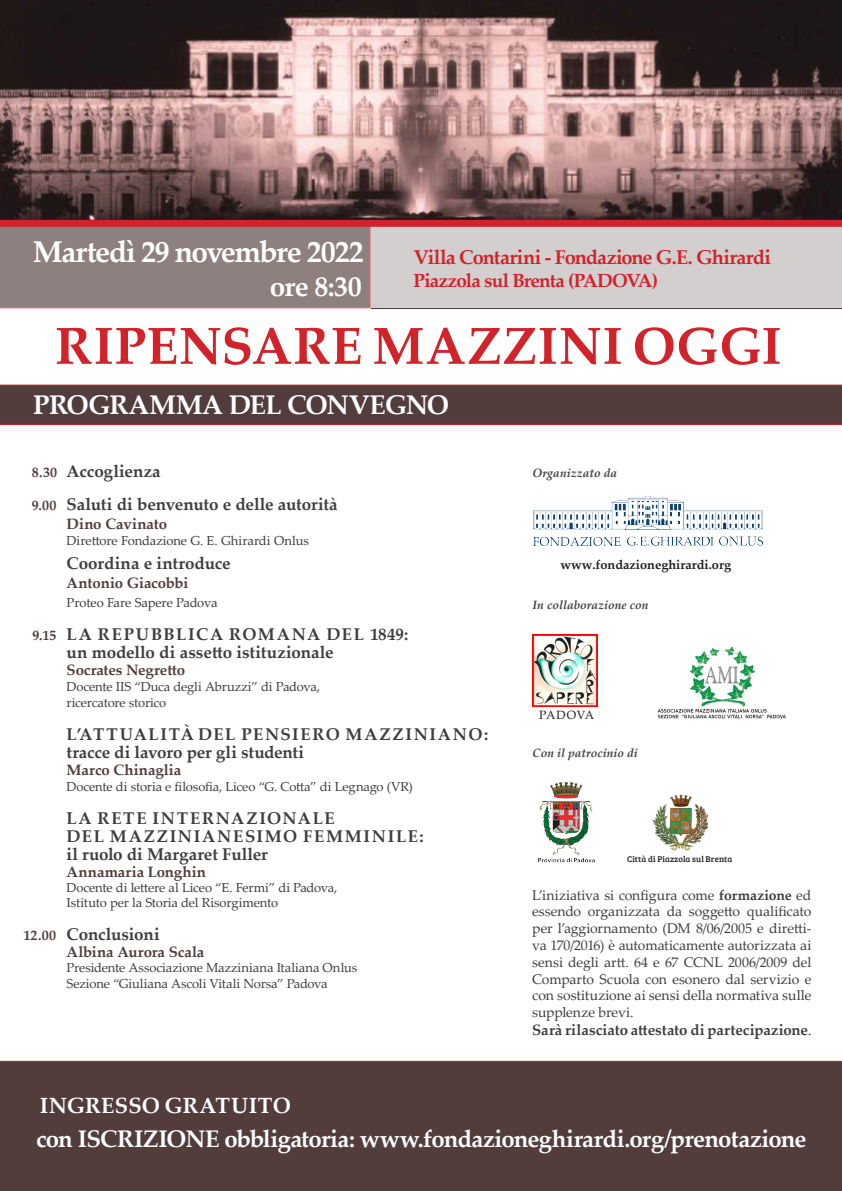
<style>
.page{position:relative;width:842px;height:1191px;background:#fff}
.page>*{position:absolute;margin:0;border:0;box-sizing:border-box;transform-origin:0 0}
.t1{font:700 52px "Palatino Linotype";letter-spacing:.01em;color:#d1232a}
.t2{font:700 30px "Palatino Linotype";letter-spacing:-.045em;color:#fff}
.t3{font:700 28px "Palatino Linotype";color:#fff}
.t4{font:700 27px "Palatino Linotype";letter-spacing:-.035em;color:#fff}
.t5{font:700 24px "Palatino Linotype";letter-spacing:-.03em;color:#fff}
.t6{font:700 22px "Palatino Linotype";letter-spacing:.01em;color:#fff}
.t7{font:700 20px "Palatino Linotype";letter-spacing:-.04em;color:#d1232a}
.t8{font:700 19px "Palatino Linotype";letter-spacing:-.045em;color:#d1232a}
.t9{font:700 17px "Palatino Linotype";letter-spacing:.01em;color:#3e3e3f}
.t10{font:700 17px/18px "Palatino Linotype";letter-spacing:.035em;color:#3e3e3f}
.t11{font:700 17px "Palatino Linotype";letter-spacing:-.01em;color:#3e3e3f}
.t12{font:700 17px "Palatino Linotype";letter-spacing:.1em;color:#3e3e3f}
.t13{font:700 17px "Palatino Linotype";letter-spacing:.085em;color:#3e3e3f}
.t14{font:700 17px "Palatino Linotype";letter-spacing:.095em;color:#3e3e3f}
.t15{font:700 15px "Palatino Linotype";color:#523c3c}
.t16{font:700 15px "Palatino Linotype";color:#3e3e3f}
.t17{font:14px/16.8px "Palatino Linotype";letter-spacing:-.005em;color:#3e3e3f;text-align:justify}
.t18{font:700 14px "Palatino Linotype";letter-spacing:.015em;color:#523c3c}
.t19{font:13px "Palatino Linotype";letter-spacing:-.01em;color:#3e3e3f}
.t20{font:700 12.7px "Palatino Linotype";color:#231f20}
.t21{font:italic 700 12px "Palatino Linotype";color:#3e3e3f}
.t22{font:12px "Palatino Linotype";letter-spacing:.04em;color:#231f20}
.t23{font:8.6px "Bree Serif";letter-spacing:.01em;color:#231f20}
.s1{font-weight:700}
.s2{font-weight:400}
</style>
<div class="page">
<svg style="left:0;top:384px;width:842px;height:41px;background:#5a3d3d"></svg>
<div style="left:0;top:1060px;width:842px;height:131px;background:#523c3c"></div>
<div style="left:371px;top:227px;width:471px;height:80px;background:#d4cfcf"></div>
<div style="left:0;top:227px;width:371px;height:81px;background:#8f8080"></div>
<svg style="left:0;top:0;width:842px;height:227px;background:#7f605f"></svg>
<img style="left:534px;top:496px;width:228px;height:51px">
<img style="left:653px;top:794px;width:55px;height:57px">
<img style="left:538px;top:781px;width:57px;height:82px">
<img style="left:532px;top:634px;width:66px;height:73px">
<img style="left:657px;top:646px;width:129px;height:73px">
<p class="t2" style="left:33px;top:231px;width:333px">Martedì 29 novembre 2022</p>
<p class="t3" style="left:270px;top:266px;width:93px">ore 8:30</p>
<p class="t7" style="left:413px;top:243px;width:359px">Villa Contarini - Fondazione G.E. Ghirardi</p>
<p class="t8" style="left:413px;top:267px;width:246px">Piazzola sul Brenta (PADOVA)</p>
<p class="t1" style="left:55px;top:309px;width:728px">RIPENSARE MAZZINI OGGI</p>
<p class="t4" style="left:33px;top:386px;width:418px">PROGRAMMA DEL CONVEGNO</p>
<p class="t18" style="left:32px;top:462px;width:27px">8.30</p>
<p class="t18" style="left:32px;top:495px;width:26px">9.00</p>
<p class="t18" style="left:33px;top:625px;width:25px">9.15</p>
<p class="t18" style="left:23px;top:925px;width:34px">12.00</p>
<p class="t9" style="left:67px;top:458px;width:96px">Accoglienza</p>
<p class="t11" style="left:67px;top:491px;width:273px">Saluti di benvenuto e delle autorità</p>
<p class="t15" style="left:67px;top:513px;width:102px">Dino Cavinato</p>
<p class="t19" style="left:67px;top:531px;width:244px">Direttore Fondazione G. E. Ghirardi Onlus</p>
<p class="t9" style="left:67px;top:550px;width:165px">Coordina e introduce</p>
<p class="t15" style="left:67px;top:572px;width:123px">Antonio Giacobbi</p>
<p class="t19" style="left:67px;top:593px;width:152px">Proteo Fare Sapere Padova</p>
<p class="t13" style="left:67px;top:621px;width:343px">LA REPUBBLICA ROMANA DEL 1849:</p>
<p class="t9" style="left:67px;top:639px;width:268px">un modello di assetto istituzionale</p>
<p class="t15" style="left:67px;top:659px;width:120px">Socrates Negretto</p>
<p class="t19" style="left:67px;top:677px;width:255px">Docente IIS “Duca degli Abruzzi” di Padova,</p>
<p class="t19" style="left:67px;top:693px;width:101px">ricercatore storico</p>
<p class="t10" style="left:67px;top:724px;width:423px">L’ATTUALITÀ DEL PENSIERO MAZZINIANO: tracce di lavoro per gli studenti</p>
<p class="t15" style="left:67px;top:759px;width:116px">Marco Chinaglia</p>
<p class="t19" style="left:67px;top:777px;width:348px">Docente di storia e filosofia, Liceo “G. Cotta” di Legnago (VR)</p>
<p class="t14" style="left:67px;top:805px;width:269px">LA RETE INTERNAZIONALE</p>
<p class="t12" style="left:67px;top:823px;width:359px">DEL MAZZINIANESIMO FEMMINILE:</p>
<p class="t9" style="left:67px;top:841px;width:203px">il ruolo di Margaret Fuller</p>
<p class="t15" style="left:67px;top:861px;width:141px">Annamaria Longhin</p>
<p class="t19" style="left:67px;top:878px;width:272px">Docente di lettere al Liceo “E. Fermi” di Padova,</p>
<p class="t19" style="left:67px;top:893px;width:213px">Istituto per la Storia del Risorgimento</p>
<p class="t11" style="left:67px;top:921px;width:95px">Conclusioni</p>
<p class="t15" style="left:67px;top:941px;width:139px">Albina Aurora Scala</p>
<p class="t19" style="left:67px;top:958px;width:292px">Presidente Associazione Mazziniana Italiana Onlus</p>
<p class="t19" style="left:67px;top:974px;width:263px">Sezione “Giuliana Ascoli Vitali Norsa” Padova</p>
<p class="t6" style="left:40px;top:1090px;width:253px">INGRESSO GRATUITO</p>
<p class="t21" style="left:533px;top:465px;width:86px">Organizzato da</p>
<p class="t20" style="left:561px;top:555px;width:172px">www.fondazioneghirardi.org</p>
<p class="t21" style="left:533px;top:596px;width:117px">In collaborazione con</p>
<p class="t22" style="left:539px;top:706px;width:57px">PADOVA</p>
<p class="t21" style="left:533px;top:744px;width:107px">Con il patrocinio di</p>
<p class="t23" style="left:627px;top:853px;width:107px">Città di Piazzola sul Brenta</p>
<p class="t17" style="left:532px;top:886px;width:281px">L’iniziativa si configura come <span class="s1">formazione</span> ed essendo organizzata da soggetto qualificato per l’aggiornamento (DM 8/06/2005 e diretti&shy;va 170/2016) è automaticamente autorizzata ai sensi degli artt. 64 e 67 CCNL 2006/2009 del Comparto Scuola con esonero dal servizio e con sostituzione ai sensi della normativa sulle supplenze brevi.</p>
<p class="t16" style="left:532px;top:1019px;width:281px">Sarà rilasciato attestato di partecipazione<span class="s2">.</span></p>
<p class="t5" style="left:36px;top:1121px;width:772px">con ISCRIZIONE obbligatoria: www.fondazioneghirardi.org/prenotazione</p>
</div>
